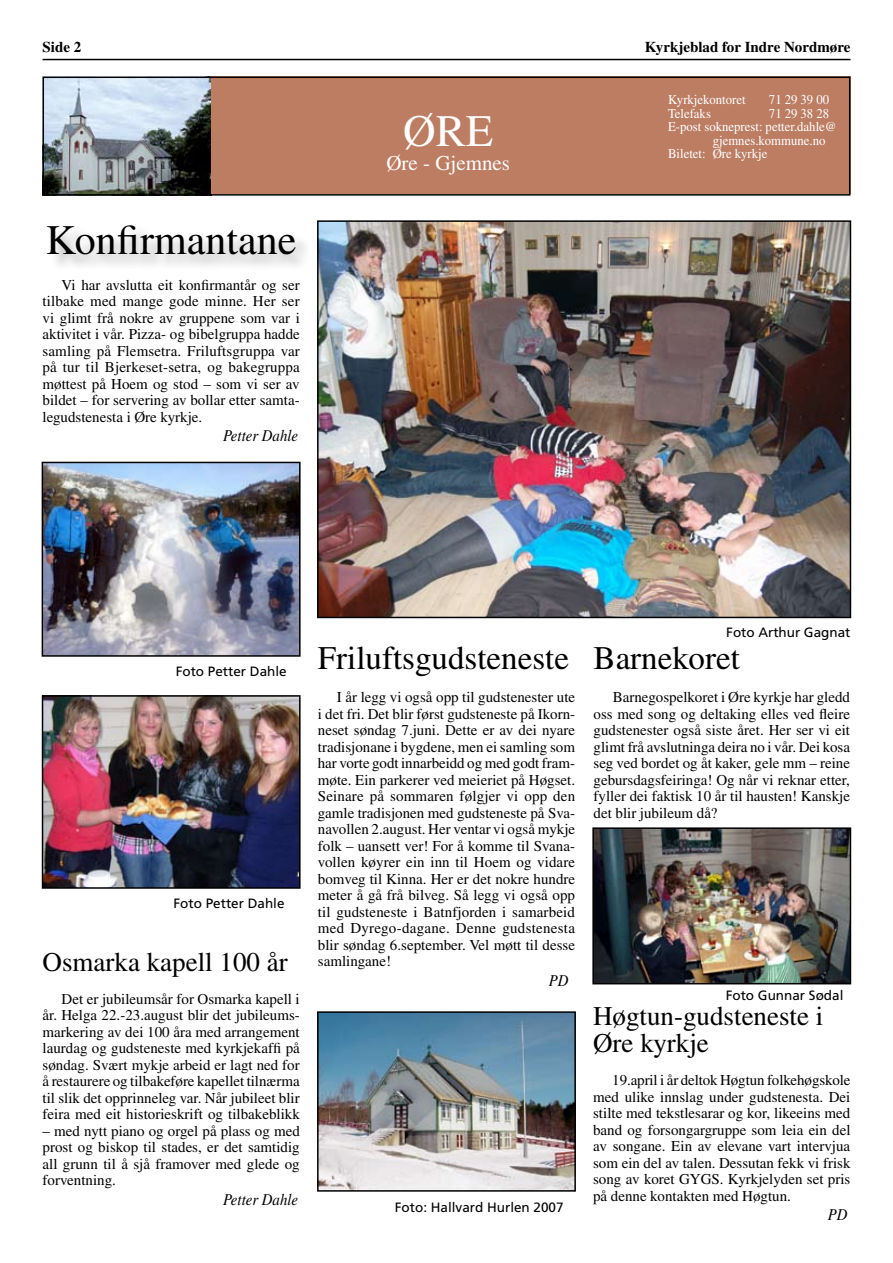
<style>
.page{position:relative;width:893px;height:1263px;background:#fff}
.page>*{position:absolute;margin:0;border:0;box-sizing:border-box;transform-origin:0 0}
.t1{font:45px "Times";color:#fff}
.t2{font:42px "Times";color:#000}
.t3{font:33px "Times";color:#000}
.t4{font:27px/27px "Times";color:#000}
.t5{font:21px "Times";color:#fff}
.t6{font:italic 16.5px "Times";color:#000;scale:.9 1}
.t7{font:15px/16.5px "Times";color:#000;text-align:justify}
.t8{font:700 15px "Times";color:#000}
.t9{font:13.5px "Times";color:#fff;scale:.95 1}
.t10{font:13.5px "Frutiger";color:#000}
</style>
<div class="page">
<hr style="left:43px;top:59px;width:807px;height:1px;background:#000">
<img style="left:46px;top:80px;width:165px;height:113px">
<div style="left:211px;top:77px;width:639px;height:117px;background:#bc7d63"></div>
<div style="left:43px;top:77px;width:807px;height:119px;border:2px solid #000"></div>
<div style="left:47px;top:224px;width:324px;height:89px;background:#000;opacity:.3"></div>
<img style="left:45px;top:698px;width:253px;height:188px">
<div style="left:42px;top:695px;width:259px;height:194px;border:2px solid #000"></div>
<img style="left:320px;top:223px;width:528px;height:392px">
<div style="left:317px;top:220px;width:534px;height:398px;border:2px solid #000"></div>
<img style="left:45px;top:465px;width:253px;height:189px">
<div style="left:42px;top:462px;width:259px;height:195px;border:2px solid #000"></div>
<img style="left:595px;top:830px;width:253px;height:151px">
<div style="left:592px;top:827px;width:259px;height:157px;border:2px solid #000"></div>
<img style="left:320px;top:1014px;width:253px;height:175px">
<div style="left:317px;top:1011px;width:259px;height:181px;border:2px solid #000"></div>
<p class="t8" style="left:43px;top:38px;width:40px">Side 2</p>
<p class="t8" style="left:645px;top:38px;width:207px">Kyrkjeblad for Indre Nordmøre</p>
<h2 class="t2" style="left:46px;top:216px;width:252px">Konfirmantane</h2>
<p class="t7" style="left:43px;top:276px;width:259px;text-indent:19px">Vi har avslutta eit konfirmantår og ser tilbake med mange gode minne. Her ser vi glimt frå nokre av gruppene som var i aktivitet i vår. Pizza- og bibelgruppa hadde samling på Flemsetra. Friluftsgruppa var på tur til Bjerkeset-setra, og bakegruppa møttest på Hoem og stod – som vi ser av bildet – for servering av bollar etter samta&shy;legudstenesta i Øre kyrkje.</p>
<p class="t6" style="left:223px;top:427px;width:85px">Petter Dahle</p>
<h1 class="t1" style="left:403px;top:105px;width:92px">ØRE</h1>
<h3 class="t5" style="left:386px;top:151px;width:125px">Øre - Gjemnes</h3>
<p class="t9" style="left:668px;top:92px;width:83px">Kyrkjekontoret</p>
<p class="t9" style="left:769px;top:92px;width:65px">71 29 39 00</p>
<p class="t9" style="left:668px;top:105px;width:47px">Telefaks</p>
<p class="t9" style="left:769px;top:105px;width:65px">71 29 38 28</p>
<p class="t9" style="left:668px;top:119px;width:179px">E-post sokneprest: petter.dahle@</p>
<p class="t9" style="left:713px;top:132px;width:120px">gjemnes.kommune.no</p>
<p class="t9" style="left:668px;top:146px;width:106px">Biletet: Øre kyrkje</p>
<p class="t10" style="left:176px;top:664px;width:113px">Foto Petter Dahle</p>
<p class="t10" style="left:173px;top:895px;width:113px">Foto Petter Dahle</p>
<h3 class="t4" style="left:43px;top:948px;width:247px">Osmarka kapell 100 år</h3>
<p class="t7" style="left:43px;top:990px;width:259px;text-indent:19px">Det er jubileumsår for Osmarka kapell i år. Helga 22.-23.august blir det jubileums&shy;markering av dei 100 åra med arrangement laurdag og gudsteneste med kyrkjekaffi på søndag. Svært mykje arbeid er lagt ned for å restaurere og tilbakeføre kapellet tilnærma til slik det opprinneleg var. Når jubileet blir feira med eit historieskrift og tilbakeblikk</p>
<p class="t7" style="left:43px;top:1122px;width:259px">– med nytt piano og orgel på plass og med prost og biskop til stades, er det samtidig all grunn til å sjå framover med glede og forventning.</p>
<p class="t6" style="left:223px;top:1190px;width:85px">Petter Dahle</p>
<h3 class="t3" style="left:318px;top:639px;width:253px">Friluftsgudsteneste</h3>
<p class="t7" style="left:318px;top:689px;width:259px;text-indent:19px">I år legg vi også opp til gudstenester ute i det fri. Det blir først gudsteneste på Ikorn&shy;neset søndag 7.juni. Dette er av dei nyare tradisjonane i bygdene, men ei samling som har vorte godt innarbeidd og med godt fram&shy;møte. Ein parkerer ved meieriet på Høgset.<br>Seinare på sommaren følgjer vi opp den gamle tradisjonen med gudsteneste på Sva&shy;navollen 2.august. Her ventar vi også mykje folk – uansett ver! For å komme til Svana&shy;vollen køyrer ein inn til Hoem og vidare bomveg til Kinna. Her er det nokre hundre meter å gå frå bilveg. Så legg vi også opp til gudsteneste i Batnfjorden i samarbeid med Dyrego-dagane. Denne gudstenesta blir søndag 6.september. Vel møtt til desse samlingane!</p>
<p class="t6" style="left:549px;top:971px;width:23px">PD</p>
<p class="t10" style="left:395px;top:1199px;width:170px">Foto: Hallvard Hurlen 2007</p>
<p class="t10" style="left:726px;top:624px;width:126px">Foto Arthur Gagnat</p>
<h3 class="t3" style="left:594px;top:639px;width:148px">Barnekoret</h3>
<p class="t7" style="left:594px;top:689px;width:258px;text-indent:19px">Barnegospelkoret i Øre kyrkje har gledd oss med song og deltaking elles ved fleire gudstenester også siste året. Her ser vi eit glimt frå avslutninga deira no i vår. Dei kosa seg ved bordet og åt kaker, gele mm – reine gebursdagsfeiringa! Og når vi reknar etter, fyller dei faktisk 10 år til hausten! Kanskje det blir jubileum då?</p>
<p class="t10" style="left:726px;top:987px;width:119px">Foto Gunnar Sødal</p>
<h3 class="t4" style="left:593px;top:1002px;width:232px">Høgtun-gudsteneste i<br>Øre kyrkje</h3>
<p class="t7" style="left:593px;top:1072px;width:259px;text-indent:19px">19.april i år deltok Høgtun folkehøgskole med ulike innslag under gudstenesta. Dei stilte med tekstlesarar og kor, likeeins med band og forsongargruppe som leia ein del av songane. Ein av elevane vart intervjua som ein del av talen. Dessutan fekk vi frisk song av koret GYGS. Kyrkjelyden set pris på denne kontakten med Høgtun.</p>
<p class="t6" style="left:828px;top:1206px;width:23px">PD</p>
</div>
